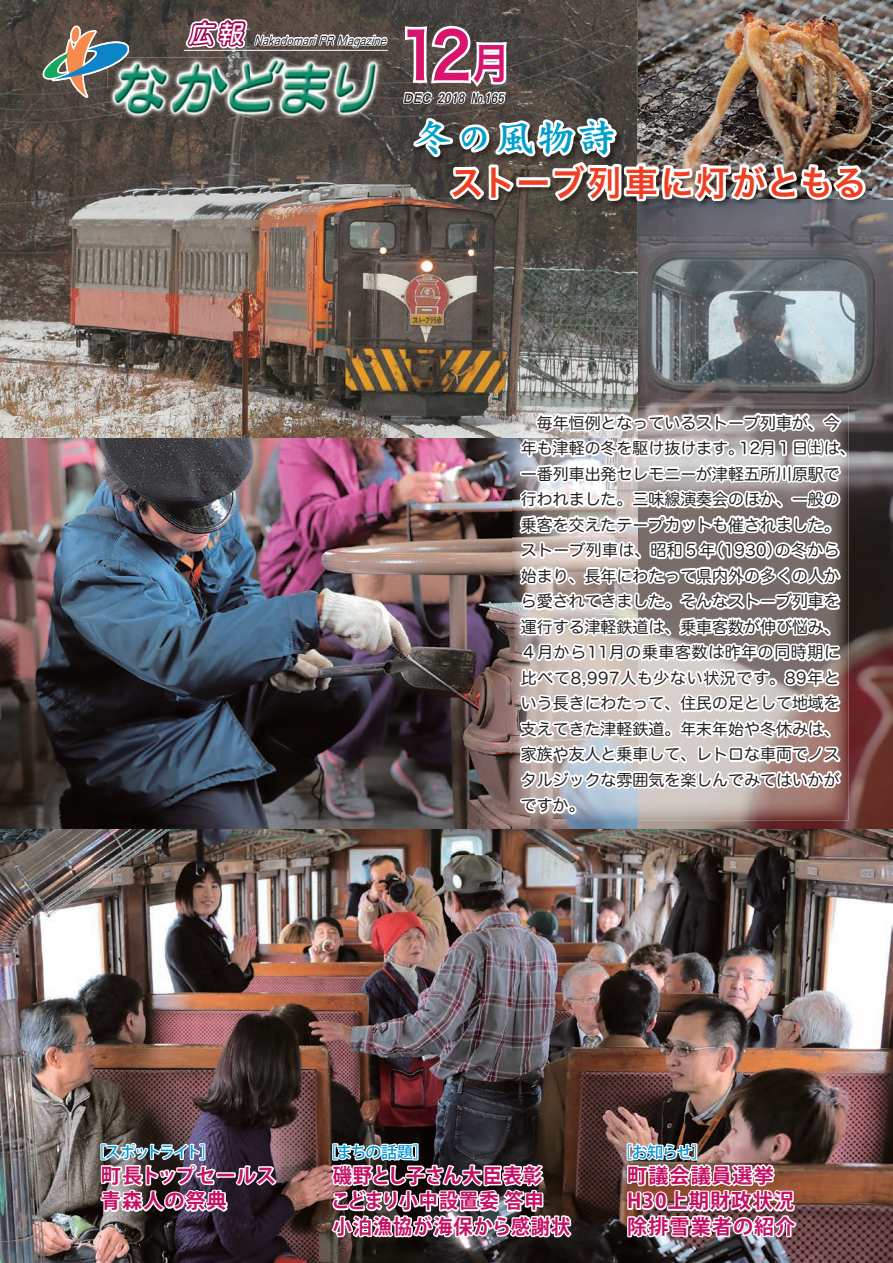
<style>
.page{position:relative;width:893px;height:1263px;background:#fff}
.page>*{position:absolute;margin:0;border:0;box-sizing:border-box;transform-origin:0 0}
.t1{font:63.75px "Hira Kaku Pro W6";color:#d9136e;scale:.9 1}
.t2{font:37.2px "DF Kai Sho Std W9";letter-spacing:.1em;color:#009fca}
.t3{font:35.1px "Hira Kaku Pro W6";letter-spacing:.045em;color:#ef3e22;scale:.95 1}
.t4{font:700 20.25px/25.5px "Koz Go Pro";letter-spacing:.05em;color:#c51064;scale:.95 1}
.t5{font:700 20.25px/25.5px "Koz Go Pro";letter-spacing:.05em;color:#c51064}
.t6{font:700 20.25px/25.5px "Koz Go Pro";letter-spacing:.02em;color:#c51064}
.t7{font:15.9px/25.5px "Hira Maru Pro W4";color:#231f20}
.t8{font:500 15.9px "Koz Go Pro";letter-spacing:-.11em;color:#0095d9}
.t9{font:500 15.9px "Koz Go Pro";letter-spacing:-.135em;color:#0095d9}
.t10{font:italic 12.75px "Motoya Cedar W4 90 msp RKSJ H";color:#231f20}
.t11{font:italic 11.7px "Hira Maru Pro W4";color:#231f20;scale:.9 1}
.s1{font-family:"Motoya Maru W4 90 msp RKSJ H";font-size:24.45px;color:#fff}
.s2{font-size:42.45px}
</style>
<div class="page">
<img style="left:0;top:0;width:893px;height:1263px">
<img style="left:625px;top:951px;width:175px;height:289px">
<svg style="left:328px;top:1121px;width:247px;height:120px"></svg>
<svg style="left:99px;top:1140px;width:180px;height:74px"></svg>
<svg style="left:43px;top:26px;width:86px;height:71px;background:#747770"></svg>
<img style="left:107px;top:57px;width:287px;height:64px">
<img style="left:107px;top:57px;width:18px;height:11px">
<img style="left:107px;top:57px;width:15px;height:9px">
<svg style="left:180px;top:0;width:209px;height:122px;background:#6e716c"></svg>
<hr style="left:184px;top:50px;width:204px;height:1px;background:#fff">
<img style="left:402px;top:0;width:467px;height:829px">
<p class="t11" style="left:189px;top:30px;width:226px"><span class="s1">広報</span> NakadomariPRMagazine</p>
<h1 class="t1" style="left:399px;top:-2px;width:125px">12<span class="s2">月</span></h1>
<p class="t10" style="left:403px;top:91px;width:105px">DEC 2018 №165</p>
<h2 class="t2" style="left:415px;top:118px;width:202px">冬の風物詩</h2>
<h3 class="t3" style="left:415px;top:151px;width:477px">　ストーブ列車に灯がともる</h3>
<p class="t7" style="left:521px;top:409px;width:336px">　毎年恒例となっているストーブ列車が、今年も津軽の冬を駆け抜けます。12月１日㈯は、一番列車出発セレモニーが津軽五所川原駅で行われました。三味線演奏会のほか、一般の乗客を交えたテープカットも催されました。ストーブ列車は、昭和５年（1930）の冬から始まり、長年にわたって県内外の多くの人から愛されてきました。そんなストーブ列車を運行する津軽鉄道は、乗車客数が伸び悩み、<br>４月から11月の乗車客数は昨年の同時期に比べて8,997人も少ない状況です。89年という長きにわたって、住民の足として地域を支えてきた津軽鉄道。年末年始や冬休みは、家族や友人と乗車して、レトロな車両でノスタルジックな雰囲気を楽しんでみてはいかがですか。</p>
<p class="t9" style="left:90px;top:1142px;width:127px">［スポットライト］</p>
<p class="t6" style="left:101px;top:1164px;width:177px">町長トップセールス青森人の祭典</p>
<p class="t8" style="left:322px;top:1142px;width:108px">［まちの話題］</p>
<p class="t8" style="left:616px;top:1142px;width:93px">［お知らせ］</p>
<p class="t4" style="left:331px;top:1164px;width:253px">磯野とし子さん大臣表彰<br>こどまり小中設置委 答申<br>小泊漁協が海保から感謝状</p>
<p class="t5" style="left:627px;top:1164px;width:170px">町議会議員選挙<br>H30上期財政状況除排雪業者の紹介</p>
</div>
